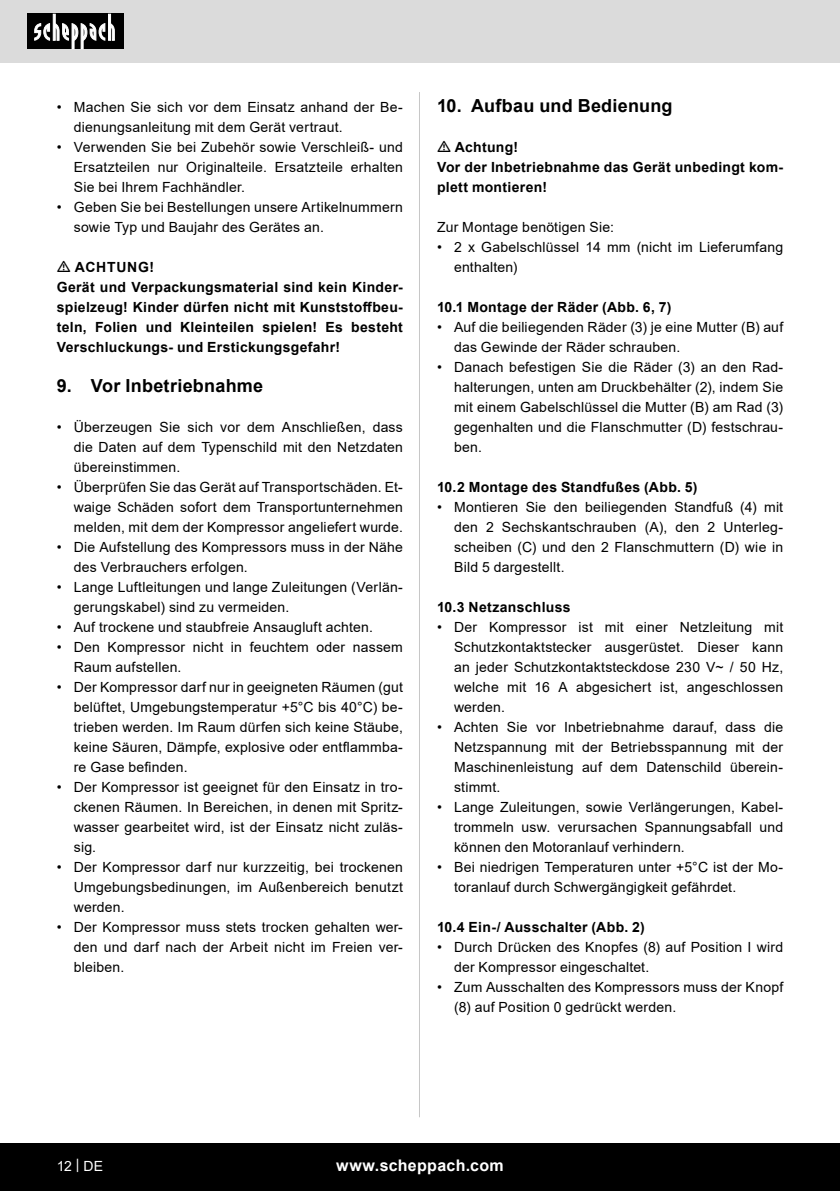
<style>
.page{position:relative;width:840px;height:1191px;background:#fff}
.page>*{position:absolute;margin:0;border:0;box-sizing:border-box;transform-origin:0 0}
.t1{font:700 18px "Arial";letter-spacing:.015em;color:#000}
.t2{font:700 16px "Arial";letter-spacing:.02em;color:#fff}
.t3{font:14px/20px "Arial";letter-spacing:.015em;color:#000;text-align:justify}
.Grundtext_TT{font:700 14px/20px "Arial";letter-spacing:.02em;color:#000}
.Grundtext_TT-2{font:700 14px "Arial";letter-spacing:.05em;color:#000}
.t4{font:14px "Arial";color:#fff}
</style>
<div class="page">
<div style="left:0;top:0;width:839px;height:63px;background:#dbdbdb"></div>
<div style="left:0;top:1143px;width:839px;height:48px;background:#000"></div>
<div style="left:27px;top:14px;width:96px;height:35px;background:#000"></div>
<svg style="left:34px;top:14px;width:81px;height:35px"></svg>
<hr style="left:419px;top:92px;width:1px;height:1025px;background:#c7c7c7">
<p class="t3" style="left:74px;top:97px;width:330px;text-indent:-17px">• Machen Sie sich vor dem Einsatz anhand der Be&shy;dienungsanleitung mit dem Gerät vertraut.</p>
<p class="t3" style="left:74px;top:137px;width:330px;text-indent:-17px">• Verwenden Sie bei Zubehör sowie Verschleiß- und Ersatzteilen nur Originalteile. Ersatzteile erhalten Sie bei Ihrem Fachhändler.</p>
<p class="t3" style="left:74px;top:197px;width:330px;text-indent:-17px">• Geben Sie bei Bestellungen unsere Artikelnummern sowie Typ und Baujahr des Gerätes an.</p>
<p class="Grundtext_TT-2" style="left:75px;top:257px;width:81px">ACHTUNG!</p>
<p class="Grundtext_TT" style="left:57px;top:277px;width:347px;text-align:justify">Gerät und Verpackungsmaterial sind kein Kinder&shy;spielzeug! Kinder dürfen nicht mit Kunststoffbeu&shy;teln, Folien und Kleinteilen spielen! Es besteht Verschluckungs- und Erstickungsgefahr!</p>
<p class="t1" style="left:57px;top:373px;width:208px">9. Vor Inbetriebnahme</p>
<p class="t3" style="left:74px;top:417px;width:330px;text-indent:-17px">• Überzeugen Sie sich vor dem Anschließen, dass die Daten auf dem Typenschild mit den Netzdaten übereinstimmen.</p>
<p class="t3" style="left:74px;top:477px;width:330px;text-indent:-17px">• Überprüfen Sie das Gerät auf Transportschäden. Et&shy;waige Schäden sofort dem Transportunternehmen melden, mit dem der Kompressor angeliefert wurde.</p>
<p class="t3" style="left:74px;top:537px;width:330px;text-indent:-17px">• Die Aufstellung des Kompressors muss in der Nähe des Verbrauchers erfolgen.</p>
<p class="t3" style="left:74px;top:577px;width:330px;text-indent:-17px">• Lange Luftleitungen und lange Zuleitungen (Verlän&shy;gerungskabel) sind zu vermeiden.</p>
<p class="t3" style="left:57px;top:617px;width:317px">• Auf trockene und staubfreie Ansaugluft achten.</p>
<p class="t3" style="left:74px;top:637px;width:330px;text-indent:-17px">• Den Kompressor nicht in feuchtem oder nassem<br>Raum aufstellen.</p>
<p class="t3" style="left:74px;top:677px;width:330px;text-indent:-17px">• Der Kompressor darf nur in geeigneten Räumen (gut belüftet, Umgebungstemperatur +5°C bis 40°C) be&shy;trieben werden. Im Raum dürfen sich keine Stäube, keine Säuren, Dämpfe, explosive oder entflammba&shy;re Gase befinden.</p>
<p class="t3" style="left:74px;top:777px;width:330px;text-indent:-17px">• Der Kompressor ist geeignet für den Einsatz in tro&shy;ckenen Räumen. In Bereichen, in denen mit Spritz&shy;wasser gearbeitet wird, ist der Einsatz nicht zuläs&shy;sig.</p>
<p class="t3" style="left:74px;top:857px;width:330px;text-indent:-17px">• Der Kompressor darf nur kurzzeitig, bei trockenen Umgebungsbedinungen, im Außenbereich benutzt werden.</p>
<p class="t3" style="left:74px;top:917px;width:330px;text-indent:-17px">• Der Kompressor muss stets trocken gehalten wer&shy;den und darf nach der Arbeit nicht im Freien ver&shy;bleiben.</p>
<p class="t1" style="left:437px;top:93px;width:237px">10. Aufbau und Bedienung</p>
<p class="Grundtext_TT" style="left:454px;top:137px;width:65px">Achtung!</p>
<p class="Grundtext_TT" style="left:437px;top:157px;width:347px">Vor der Inbetriebnahme das Gerät unbedingt kom&shy;plett montieren!</p>
<p class="t3" style="left:437px;top:217px;width:178px">Zur Montage benötigen Sie:</p>
<p class="t3" style="left:454px;top:237px;width:330px;text-indent:-17px">• 2 x Gabelschlüssel 14 mm (nicht im Lieferumfang enthalten)</p>
<p class="Grundtext_TT" style="left:437px;top:297px;width:236px">10.1 Montage der Räder (Abb. 6, 7)</p>
<p class="t3" style="left:454px;top:317px;width:330px;text-indent:-17px">• Auf die beiliegenden Räder (3) je eine Mutter (B) auf das Gewinde der Räder schrauben.</p>
<p class="t3" style="left:454px;top:357px;width:330px;text-indent:-17px">• Danach befestigen Sie die Räder (3) an den Rad&shy;halterungen, unten am Druckbehälter (2), indem Sie mit einem Gabelschlüssel die Mutter (B) am Rad (3) gegenhalten und die Flanschmutter (D) festschrau&shy;ben.</p>
<p class="Grundtext_TT" style="left:437px;top:477px;width:262px">10.2 Montage des Standfußes (Abb. 5)</p>
<p class="t3" style="left:454px;top:497px;width:330px;text-indent:-17px">• Montieren Sie den beiliegenden Standfuß (4) mit den 2 Sechskantschrauben (A), den 2 Unterleg&shy;scheiben (C) und den 2 Flanschmuttern (D) wie in Bild 5 dargestellt.</p>
<p class="Grundtext_TT" style="left:437px;top:597px;width:135px">10.3 Netzanschluss</p>
<p class="t3" style="left:454px;top:617px;width:330px;text-indent:-17px">• Der Kompressor ist mit einer Netzleitung mit Schutzkontaktstecker ausgerüstet. Dieser kann an jeder Schutzkontaktsteckdose 230 V~ / 50 Hz, welche mit 16 A abgesichert ist, angeschlossen werden.</p>
<p class="t3" style="left:454px;top:717px;width:330px;text-indent:-17px">• Achten Sie vor Inbetriebnahme darauf, dass die Netzspannung mit der Betriebsspannung mit der Maschinenleistung auf dem Datenschild überein&shy;stimmt.</p>
<p class="t3" style="left:454px;top:797px;width:330px;text-indent:-17px">• Lange Zuleitungen, sowie Verlängerungen, Kabel&shy;trommeln usw. verursachen Spannungsabfall und können den Motoranlauf verhindern.</p>
<p class="t3" style="left:454px;top:857px;width:330px;text-indent:-17px">• Bei niedrigen Temperaturen unter +5°C ist der Mo&shy;toranlauf durch Schwergängigkeit gefährdet.</p>
<p class="Grundtext_TT" style="left:437px;top:917px;width:209px">10.4 Ein-/ Ausschalter (Abb. 2)</p>
<p class="t3" style="left:454px;top:937px;width:330px;text-indent:-17px">• Durch Drücken des Knopfes (8) auf Position I wird der Kompressor eingeschaltet.</p>
<p class="t3" style="left:454px;top:977px;width:330px;text-indent:-17px">• Zum Ausschalten des Kompressors muss der Knopf (8) auf Position 0 gedrückt werden.</p>
<p class="t4" style="left:57px;top:1156px;width:48px">12 | DE</p>
<p class="t2" style="left:336px;top:1154px;width:169px">www.scheppach.com</p>
</div>
